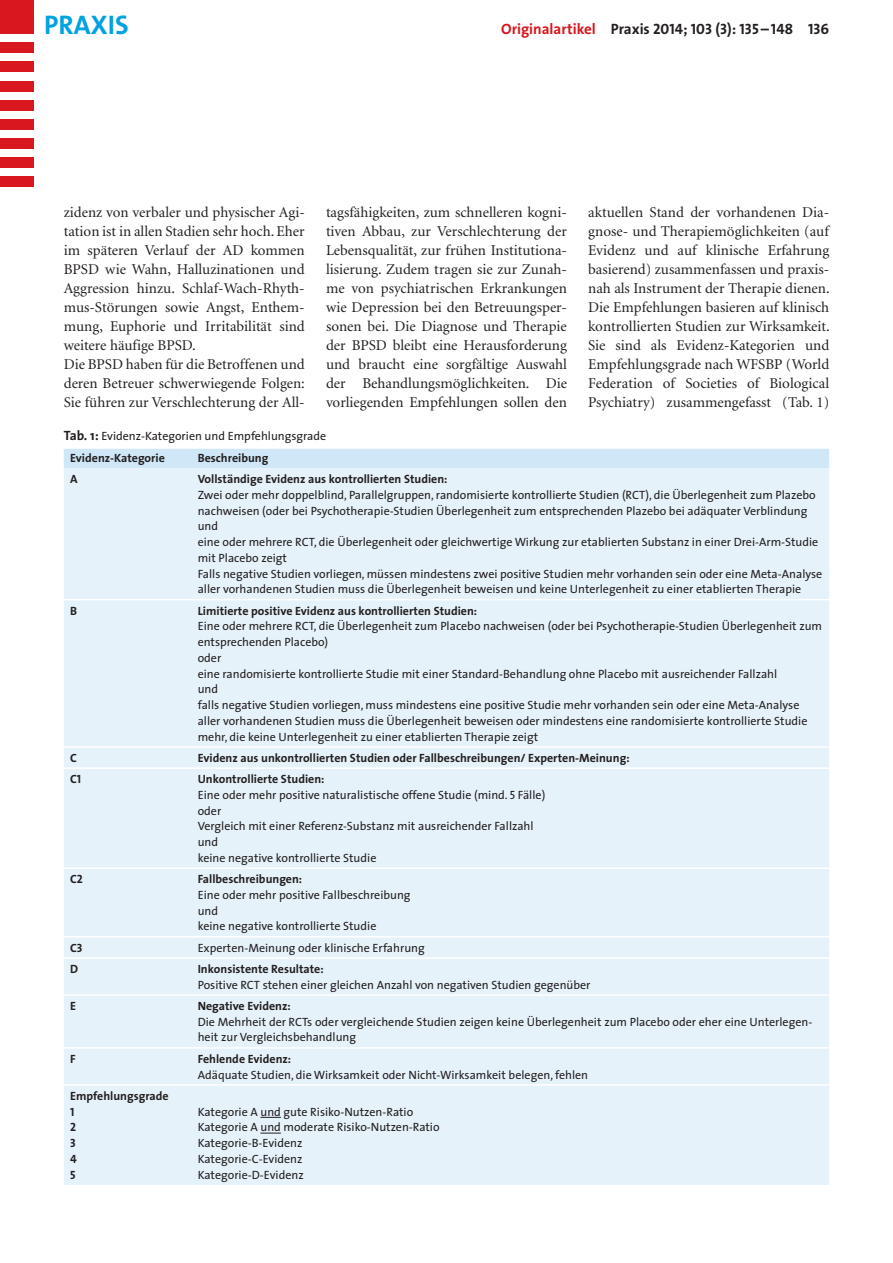
<style>
.page{position:relative;width:893px;height:1263px;background:#fff}
.page>*{position:absolute;margin:0;border:0;box-sizing:border-box;transform-origin:0 0}
.t1{font:700 27px "The Sans B W7";color:#00a2df}
.t2{font:15px/18.9px "Minion";color:#231f20;text-align:justify}
.t3{font:15px "The Sans Bold Caps";color:#231f20}
.t4{font:12px/15.8px "The Sans";color:#231f20}
.t5{font:700 12px "The Sans";color:#231f20}
.t6{font:12px/15.8px "The Sans Bold Caps";color:#231f20}
.s1{font-family:"The Sans B W7";font-weight:700;color:#d7171f}
.s2{font-family:"The Sans B W7";font-weight:700}
.s3{font-weight:700;font-size:13.5px}
.s4{font-weight:700}
.s5{font-family:"The Sans Bold Caps";font-weight:400}
.s6{font-family:"The Sans Caps"}
</style>
<div class="page">
<div style="left:0;top:0;width:34px;height:34px;background:#d8171f"></div>
<div style="left:0;top:43px;width:34px;height:10px;background:#d8171f"></div>
<div style="left:0;top:62px;width:34px;height:10px;background:#d8171f"></div>
<div style="left:0;top:81px;width:34px;height:10px;background:#d8171f"></div>
<div style="left:0;top:100px;width:34px;height:11px;background:#d8171f"></div>
<div style="left:0;top:119px;width:34px;height:11px;background:#d8171f"></div>
<div style="left:0;top:138px;width:34px;height:11px;background:#d8171f"></div>
<div style="left:0;top:157px;width:34px;height:11px;background:#d8171f"></div>
<div style="left:0;top:176px;width:34px;height:11px;background:#d8171f"></div>
<div style="left:64px;top:449px;width:765px;height:19px;background:#cfe7f7"></div>
<div style="left:64px;top:468px;width:765px;height:717px;background:#e6f2fa"></div>
<hr style="left:64px;top:599px;width:765px;height:1px;background:#fff">
<hr style="left:64px;top:746px;width:765px;height:2px;background:#fff">
<hr style="left:64px;top:767px;width:765px;height:2px;background:#fff">
<hr style="left:64px;top:867px;width:765px;height:2px;background:#fff">
<hr style="left:64px;top:936px;width:765px;height:1px;background:#fff">
<hr style="left:64px;top:957px;width:765px;height:2px;background:#fff">
<hr style="left:64px;top:994px;width:765px;height:2px;background:#fff">
<hr style="left:64px;top:1047px;width:765px;height:1px;background:#fff">
<hr style="left:64px;top:1084px;width:765px;height:2px;background:#fff">
<svg style="left:260px;top:1117px;width:21px;height:1px"></svg>
<svg style="left:260px;top:1133px;width:21px;height:1px"></svg>
<h1 class="t1" style="left:44px;top:14px;width:86px">PRAXIS</h1>
<p class="t3" style="left:501px;top:20px;width:330px"><span class="s1">Originalartikel</span> <span class="s2">Praxis</span> 2014<span class="s2">;</span> 103 (3)<span class="s2">:</span> 135 <span class="s2">–</span> 148 136</p>
<p class="t2" style="left:64px;top:204px;width:243px;text-align:left">zidenz von verbaler und physischer Agi&shy;tation ist in allen Stadien sehr hoch. Eher im späteren Verlauf der AD kommen BPSD wie Wahn, Halluzinationen und Aggression hinzu. Schlaf-Wach-Rhyth&shy;mus-Störungen sowie Angst, Enthem&shy;mung, Euphorie und Irritabilität sind weitere häufige BPSD.<br>Die BPSD haben für die Betroffenen und deren Betreuer schwerwiegende Folgen:<br>Sie führen zur Verschlechterung der All-</p>
<p class="t2" style="left:326px;top:204px;width:242px">tagsfähigkeiten, zum schnelleren kogni&shy;tiven Abbau, zur Verschlechterung der Lebensqualität, zur frühen Institutiona&shy;lisierung. Zudem tragen sie zur Zunah&shy;me von psychiatrischen Erkrankungen wie Depression bei den Betreuungsper&shy;sonen bei. Die Diagnose und Therapie der BPSD bleibt eine Herausforderung und braucht eine sorgfältige Auswahl der Behandlungsmöglichkeiten. Die vorliegenden Empfehlungen sollen den</p>
<p class="t2" style="left:588px;top:204px;width:243px">aktuellen Stand der vorhandenen Dia&shy;gnose- und Therapiemöglichkeiten (auf Evidenz und auf klinische Erfahrung basierend) zusammenfassen und praxis&shy;nah als Instrument der Therapie dienen.<br>Die Empfehlungen basieren auf klinisch kontrollierten Studien zur Wirksamkeit.<br>Sie sind als Evidenz-Kategorien und Empfehlungsgrade nach WFSBP (World Federation of Societies of Biological Psychiatry) zusammengefasst (Tab. 1)</p>
<p class="t4" style="left:70px;top:426px;width:258px;line-height:21.9px;text-indent:-6px"><span class="s3">Tab. 1:</span> Evidenz-Kategorien und Empfehlungsgrade<br><span class="s4">Evidenz-Kategorie</span></p>
<p class="t5" style="left:198px;top:453px;width:72px">Beschreibung</p>
<p class="t5" style="left:70px;top:474px;width:9px">A</p>
<p class="t5" style="left:198px;top:474px;width:251px">Vollständige Evidenz aus kontrollierten Studien:</p>
<p class="t4" style="left:198px;top:488px;width:626px">Zwei oder mehr doppelblind, Parallelgruppen, randomisierte kontrollierte Studien ( RCT), die Überlegenheit zum Plazebo nachweisen (oder bei Psychotherapie-Studien Überlegenheit zum entsprechenden Plazebo bei adäquater Verblindung und<br>eine oder mehrere RCT, die Überlegenheit oder gleichwertige Wirkung zur etablierten Substanz in einer Drei-Arm-Studie mit Placebo zeigt<br>Falls negative Studien vorliegen, müssen mindestens zwei positive Studien mehr vorhanden sein oder eine Meta-Analyse aller vorhandenen Studien muss die Überlegenheit beweisen und keine Unterlegenheit zu einer etablierten Therapie</p>
<p class="t5" style="left:70px;top:605px;width:8px">B</p>
<p class="t5" style="left:198px;top:605px;width:281px">Limitierte positive Evidenz aus kontrollierten Studien:</p>
<p class="t4" style="left:198px;top:619px;width:626px">Eine oder mehrere RCT, die Überlegenheit zum Placebo nachweisen (oder bei Psychotherapie-Studien Überlegenheit zum entsprechenden Placebo)<br>oder<br>eine randomisierte kontrollierte Studie mit einer Standard-Behandlung ohne Placebo mit ausreichender Fallzahl<br>und<br>falls negative Studien vorliegen, muss mindestens eine positive Studie mehr vorhanden sein oder eine Meta-Analyse aller vorhandenen Studien muss die Überlegenheit beweisen oder mindestens eine randomisierte kontrollierte Studie mehr, die keine Unterlegenheit zu einer etablierten Therapie zeigt</p>
<p class="t5" style="left:70px;top:753px;width:8px">C</p>
<p class="t5" style="left:198px;top:753px;width:433px">Evidenz aus unkontrollierten Studien oder Fallbeschreibungen/ Experten-Meinung:</p>
<p class="t5" style="left:70px;top:774px;width:13px">C<span class="s5">1</span></p>
<p class="t4" style="left:198px;top:772px;width:349px"><span class="s4">Unkontrollierte Studien:<br></span>Eine oder mehr positive naturalistische offene Studie (mind. <span class="s6">5</span> Fälle) oder<br>Vergleich mit einer Referenz-Substanz mit ausreichender Fallzahl und<br>keine negative kontrollierte Studie</p>
<p class="t5" style="left:70px;top:874px;width:14px">C<span class="s5">2</span></p>
<p class="t5" style="left:198px;top:874px;width:106px">Fallbeschreibungen:</p>
<p class="t4" style="left:198px;top:888px;width:214px">Eine oder mehr positive Fallbeschreibung und<br>keine negative kontrollierte Studie</p>
<p class="t5" style="left:70px;top:943px;width:14px">C<span class="s5">3</span></p>
<p class="t4" style="left:198px;top:941px;width:229px">Experten-Meinung oder klinische Erfahrung</p>
<p class="t5" style="left:70px;top:964px;width:10px">D</p>
<p class="t5" style="left:198px;top:964px;width:128px">Inkonsistente Resultate:</p>
<p class="t4" style="left:198px;top:978px;width:394px">Positive RCT stehen einer gleichen Anzahl von negativen Studien gegenüber</p>
<p class="t5" style="left:70px;top:1001px;width:7px">E</p>
<p class="t5" style="left:198px;top:1001px;width:95px">Negative Evidenz:</p>
<p class="t4" style="left:198px;top:1015px;width:616px">Die Mehrheit der RCTs oder vergleichende Studien zeigen keine Überlegenheit zum Placebo oder eher eine Unterlegen&shy;heit zur Vergleichsbehandlung</p>
<p class="t5" style="left:70px;top:1054px;width:7px">F</p>
<p class="t5" style="left:198px;top:1054px;width:95px">Fehlende Evidenz:</p>
<p class="t4" style="left:198px;top:1067px;width:392px">Adäquate Studien, die Wirksamkeit oder Nicht-Wirksamkeit belegen, fehlen</p>
<p class="t5" style="left:70px;top:1091px;width:100px">Empfehlungsgrade</p>
<p class="t6" style="left:70px;top:1103px;width:8px">1<br>2<br>3<br>4<br>5</p>
<p class="t4" style="left:198px;top:1104px;width:243px">Kategorie A und gute Risiko-Nutzen-Ratio<br>Kategorie A und moderate Risiko-Nutzen-Ratio<br>Kategorie-B-Evidenz<br>Kategorie-C-Evidenz<br>Kategorie-D-Evidenz</p>
</div>
